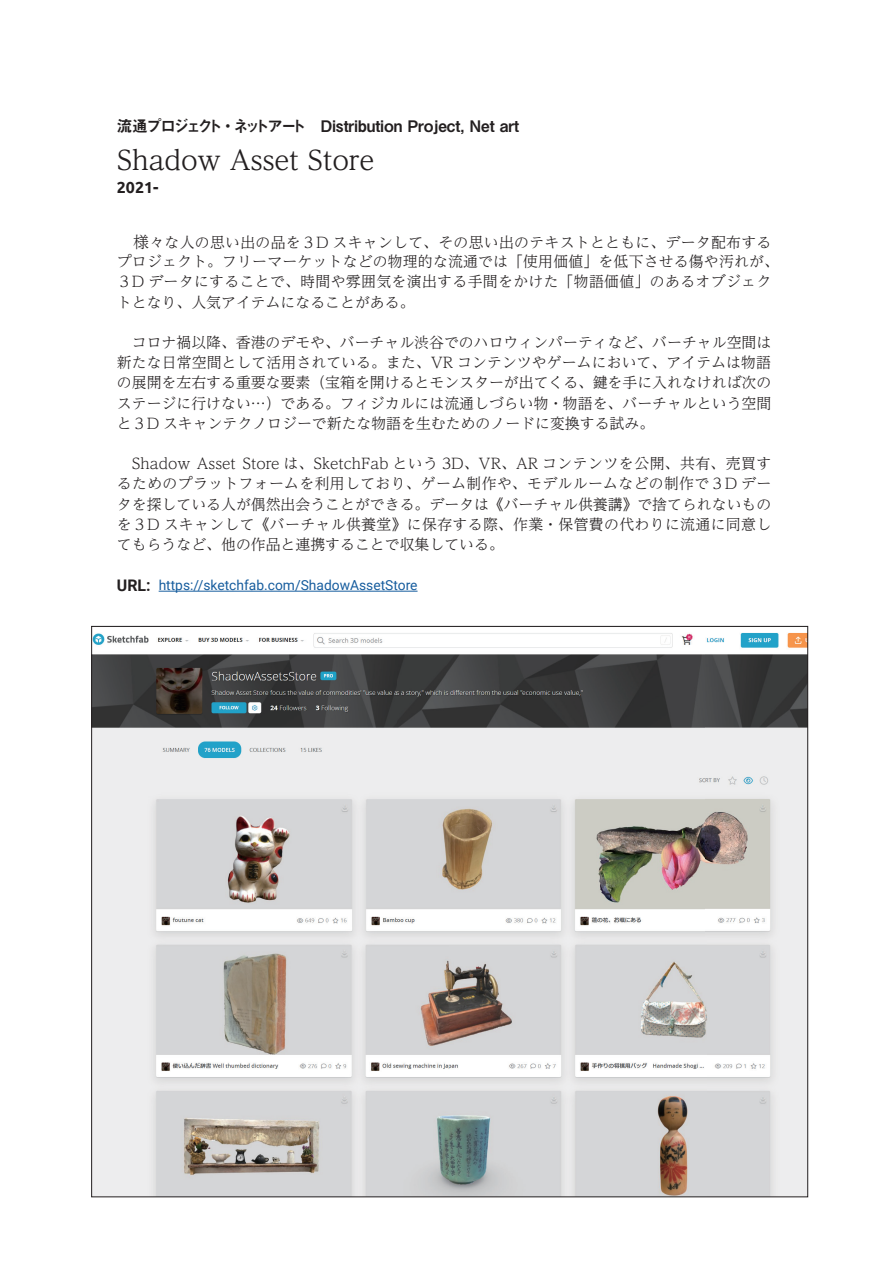
<style>
.page{position:relative;width:893px;height:1263px;background:#fff}
.page>*{position:absolute;margin:0;border:0;box-sizing:border-box;transform-origin:0 0}
.t1{font:26.55px "UD Reimin Pr 6 N";letter-spacing:-.01em;color:#231f20}
.t2{font:15.9px "Midashi Go Pr 6 MB31";letter-spacing:-.01em;color:#231f20}
.t3{font:700 15.9px "Ubuntu";color:#231f20}
.t4{font:300 14.85px/20.2px "UD Reimin Pr 6 N";letter-spacing:.01em;color:#231f20;text-align:justify}
.t5{font:13.8px "Roboto";color:#175d9e}
.s1{font-size:15.9px}
.s2{font-weight:700;font-size:15.9px;color:#231f20}
</style>
<div class="page">
<img style="left:93px;top:632px;width:713px;height:563px">
<hr style="left:159px;top:591px;width:259px;height:1px;background:#175d9e">
<p class="t2" style="left:117px;top:113px;width:404px">流通プロジェクト・ネットアート　Distribution Project, Net art</p>
<h1 class="t1" style="left:117px;top:138px;width:259px">Shadow Asset Store</h1>
<p class="t3" style="left:117px;top:178px;width:43px">2021-</p>
<p class="t4" style="left:117px;top:231px;width:663px;text-align:left"><span class="s1">　様</span>々な人の思い出の品を３D スキャンして、その思い出のテキストとともに、データ配布するプロジェクト。フリーマーケットなどの物理的な流通では「使用価値」を低下させる傷や汚れが、３D データにすることで、時間や雰囲気を演出する手間をかけた「物語価値」のあるオブジェクトとなり、人気アイテムになることがある。</p>
<p class="t4" style="left:117px;top:332px;width:656px">　コロナ禍以降、香港のデモや、バーチャル渋谷でのハロウィンパーティなど、バーチャル空間は新たな日常空間として活用されている。また、VR コンテンツやゲームにおいて、アイテムは物語の展開を左右する重要な要素（宝箱を開けるとモンスターが出てくる、鍵を手に入れなければ次のステージに行けない…）である。フィジカルには流通しづらい物・物語を、バーチャルという空間と３D スキャンテクノロジーで新たな物語を生むためのノードに変換する試み。</p>
<p class="t4" style="left:117px;top:453px;width:656px">　Shadow Asset Store は、SketchFab という 3D、VR、AR コンテンツを公開、共有、売買するためのプラットフォームを利用しており、ゲーム制作や、モデルルームなどの制作で３D データを探している人が偶然出会うことができる。データは《バーチャル供養講》で捨てられないものを３D スキャンして《バーチャル供養堂》に保存する際、作業・保管費の代わりに流通に同意してもらうなど、他の作品と連携することで収集している。</p>
<p class="t5" style="left:117px;top:576px;width:302px"><span class="s2">URL:</span> https://sketchfab.com/ShadowAssetStore</p>
</div>
